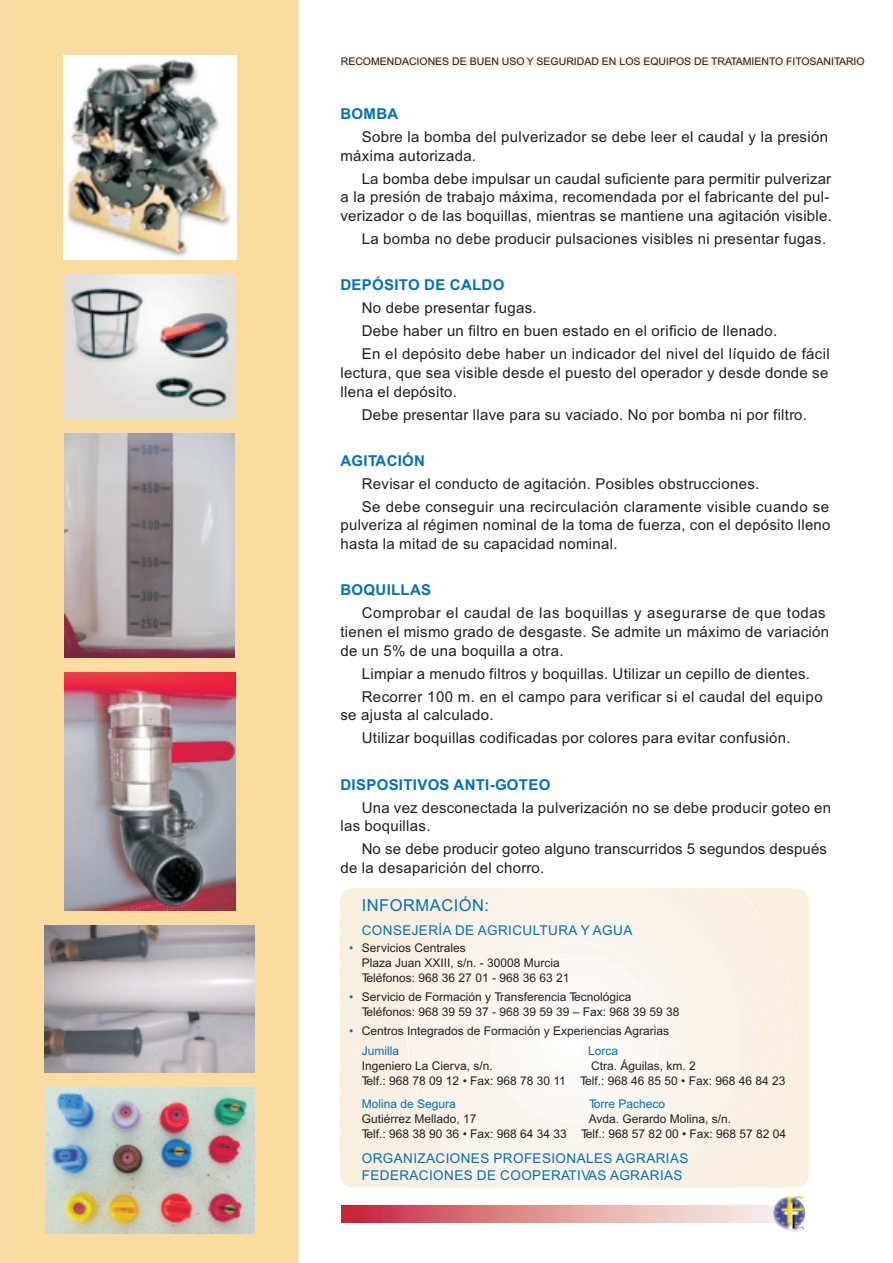
<style>
.page{position:relative;width:893px;height:1263px;background:#fff}
.page>*{position:absolute;margin:0;border:0;box-sizing:border-box;transform-origin:0 0}
.t1{font:16.5px "Arial";letter-spacing:.03em;color:#0071b8}
.t2{font:15px/18.8px "Arial";letter-spacing:.02em;color:#231f20}
.t3{font:700 15px "Arial";letter-spacing:.02em;color:#0071b8}
.t4{font:13.5px/16.8px "Arial";letter-spacing:.03em;color:#0071b8}
.t5{font:12px/15px "Arial";color:#231f20}
.t6{font:12px "Arial";color:#0071b8}
.t7{font:10.5px "Arial";color:#231f20}
.s1{color:#0071b8}
</style>
<div class="page">
<div style="left:347px;top:891px;width:455px;height:296px;background:#f9efde"></div>
<div style="left:352px;top:891px;width:444px;height:293px;background:#f9efde"></div>
<div style="left:358px;top:891px;width:433px;height:293px;background:#f9efdf"></div>
<div style="left:363px;top:891px;width:422px;height:293px;background:#f9f0e1"></div>
<div style="left:369px;top:891px;width:411px;height:293px;background:#f9f0e1"></div>
<div style="left:374px;top:891px;width:400px;height:293px;background:#f9f0e1"></div>
<div style="left:380px;top:891px;width:389px;height:293px;background:#f9f0e1"></div>
<div style="left:385px;top:891px;width:378px;height:293px;background:#f9f0e1"></div>
<div style="left:391px;top:891px;width:367px;height:293px;background:#f9f0e2"></div>
<div style="left:396px;top:891px;width:357px;height:293px;background:#f9f0e2"></div>
<div style="left:402px;top:891px;width:345px;height:293px;background:#f9f0e5"></div>
<div style="left:408px;top:891px;width:334px;height:293px;background:#f9f0e5"></div>
<div style="left:413px;top:891px;width:323px;height:293px;background:#f9f0e5"></div>
<div style="left:418px;top:891px;width:313px;height:293px;background:#f9f2e6"></div>
<div style="left:424px;top:891px;width:301px;height:293px;background:#f9f2e7"></div>
<div style="left:429px;top:892px;width:291px;height:291px;background:#f9f3e9"></div>
<div style="left:435px;top:898px;width:279px;height:280px;background:#f9f3e9"></div>
<div style="left:440px;top:903px;width:269px;height:269px;background:#f9f3e9"></div>
<div style="left:445px;top:909px;width:258px;height:258px;background:#f9f3e9"></div>
<div style="left:451px;top:914px;width:247px;height:247px;background:#f9f3ea"></div>
<div style="left:456px;top:920px;width:236px;height:236px;background:#f9f3ea"></div>
<div style="left:462px;top:925px;width:225px;height:225px;background:#f9f3ea"></div>
<div style="left:467px;top:931px;width:214px;height:214px;background:#f9f3ed"></div>
<svg style="left:473px;top:936px;width:203px;height:203px"></svg>
<div style="left:340px;top:888px;width:469px;height:299px;border:2px solid #f9efda;border-radius:13px"></div>
<div style="left:0;top:0;width:298px;height:1263px;background:#fadca1"></div>
<svg style="left:341px;top:1205px;width:465px;height:18px;background:#e09497"></svg>
<img style="left:773px;top:1195px;width:32px;height:37px">
<div style="left:340px;top:59px;width:524px;height:8px;background:#f9efda"></div>
<img style="left:63px;top:55px;width:173px;height:204px">
<img style="left:63px;top:274px;width:172px;height:144px">
<img style="left:65px;top:433px;width:169px;height:225px">
<img style="left:64px;top:672px;width:171px;height:239px">
<img style="left:45px;top:926px;width:210px;height:146px">
<img style="left:45px;top:1087px;width:209px;height:147px">
<p class="t7" style="left:341px;top:57px;width:525px">RECOMENDACIONES DE BUEN USO Y SEGURIDAD EN LOS EQUIPOS DE TRATAMIENTO FITOSANITARIO</p>
<p class="t3" style="left:340px;top:108px;width:59px">BOMBA</p>
<p class="t2" style="left:340px;top:129px;width:489px;text-indent:21px">Sobre la bomba del pulverizador se debe leer el caudal y la presión máxima autorizada.</p>
<p class="t2" style="left:340px;top:170px;width:493px;text-indent:21px">La bomba debe impulsar un caudal suficiente para permitir pulverizar a la presión de trabajo máxima, recomendada por el fabricante del pul&shy;verizador o de las boquillas, mientras se mantiene una agitación visible.</p>
<p class="t2" style="left:362px;top:231px;width:466px">La bomba no debe producir pulsaciones visibles ni presentar fugas.</p>
<p class="t3" style="left:340px;top:279px;width:165px">DEPÓSITO DE CALDO</p>
<p class="t2" style="left:362px;top:298px;width:470px;line-height:23px">No debe presentar fugas.<br>Debe haber un filtro en buen estado en el orificio de llenado.<br>En el depósito debe haber un indicador del nivel del líquido de fácil</p>
<p class="t2" style="left:340px;top:365px;width:489px">lectura, que sea visible desde el puesto del operador y desde donde se llena el depósito.</p>
<p class="t2" style="left:362px;top:406px;width:447px">Debe presentar llave para su vaciado. No por bomba ni por filtro.</p>
<p class="t3" style="left:340px;top:455px;width:86px">AGITACIÓN</p>
<p class="t2" style="left:362px;top:473px;width:469px;line-height:23px">Revisar el conducto de agitación. Posibles obstrucciones.<br>Se debe conseguir una recirculación claramente visible cuando se</p>
<p class="t2" style="left:340px;top:517px;width:491px">pulveriza al régimen nominal de la toma de fuerza, con el depósito lleno hasta la mitad de su capacidad nominal.</p>
<p class="t3" style="left:340px;top:584px;width:92px">BOQUILLAS</p>
<p class="t2" style="left:340px;top:605px;width:490px;text-indent:21px">Comprobar el caudal de las boquillas y asegurarse de que todas tienen el mismo grado de desgaste. Se admite un máximo de variación de un 5% de una boquilla a otra.</p>
<p class="t2" style="left:362px;top:663px;width:462px;line-height:23px">Limpiar a menudo filtros y boquillas. Utilizar un cepillo de dientes.<br>Recorrer 100 m. en el campo para verificar si el caudal del equipo</p>
<p class="t2" style="left:362px;top:705px;width:430px;line-height:23px;text-indent:-21px">se ajusta al calculado.<br>Utilizar boquillas codificadas por colores para evitar confusión.</p>
<p class="t3" style="left:340px;top:778px;width:211px">DISPOSITIVOS ANTI-GOTEO</p>
<p class="t2" style="left:340px;top:799px;width:492px;text-indent:21px">Una vez desconectada la pulverización no se debe producir goteo en las boquillas.</p>
<p class="t2" style="left:340px;top:841px;width:488px;text-indent:21px">No se debe producir goteo alguno transcurridos 5 segundos después de la desaparición del chorro.</p>
<p class="t1" style="left:362px;top:899px;width:129px">INFORMACIÓN:</p>
<p class="t4" style="left:362px;top:923px;width:272px">CONSEJERÍA DE AGRICULTURA Y AGUA</p>
<p class="t5" style="left:362px;top:941px;width:209px;text-indent:-13px"><span class="s1">•</span> Servicios Centrales<br>Plaza Juan XXIII, s/n. - 30008 Murcia<br>Teléfonos: 968 36 27 01 - 968 36 63 21</p>
<p class="t5" style="left:362px;top:990px;width:319px;text-indent:-13px"><span class="s1">•</span> Servicio de Formación y Transferencia Tecnológica<br>Teléfonos: 968 39 59 37 - 968 39 59 39 – Fax: 968 39 59 38</p>
<p class="t5" style="left:362px;top:1022px;width:309px;line-height:19.2px;text-indent:-13px"><span class="s1">•</span> Centros Integrados de Formación y Experiencias Agrarias<br><span class="s1">Jumilla</span></p>
<p class="t6" style="left:588px;top:1046px;width:32px">Lorca</p>
<p class="t5" style="left:362px;top:1059px;width:425px;text-indent:229px">Ctra. Águilas, km. 2<br>Telf.: 968 78 09 12 • Fax: 968 78 30 11 Telf.: 968 46 85 50 • Fax: 968 46 84 23</p>
<p class="t6" style="left:362px;top:1099px;width:96px">Molina de Segura</p>
<p class="t6" style="left:589px;top:1099px;width:78px">Torre Pacheco</p>
<p class="t5" style="left:362px;top:1112px;width:116px">Gutiérrez Mellado, 17</p>
<p class="t5" style="left:362px;top:1059px;width:133px">Ingeniero La Cierva, s/n.</p>
<p class="t5" style="left:362px;top:1112px;width:426px;text-indent:227px">Avda. Gerardo Molina, s/n.<br>Telf.: 968 38 90 36 • Fax: 968 64 34 33 Telf.: 968 57 82 00 • Fax: 968 57 82 04</p>
<p class="t4" style="left:362px;top:1151px;width:328px">ORGANIZACIONES PROFESIONALES AGRARIAS<br>FEDERACIONES DE COOPERATIVAS AGRARIAS</p>
</div>
